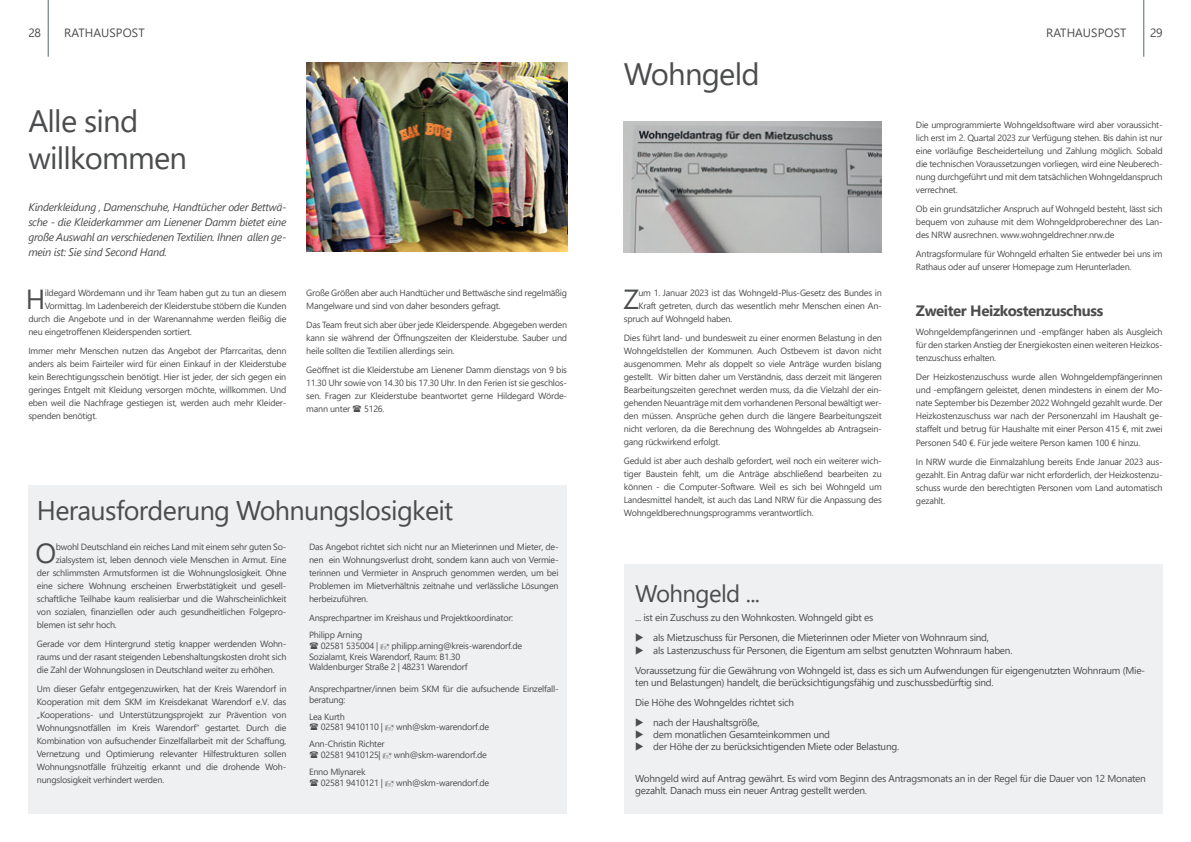
<style>
.page{position:relative;width:1191px;height:842px;background:#fff}
.page>*{position:absolute;margin:0;border:0;box-sizing:border-box;transform-origin:0 0}
.t1{font:31px "Segoe UI";letter-spacing:-.025em;color:#4b4c4d}
.t2{font:27.6px "Segoe UI";color:#4b4c4d}
.t3{font:27px "Segoe UI";letter-spacing:-.025em;color:#4b4c4d}
.t4{font:24px "Segoe UI";letter-spacing:-.025em;color:#4b4c4d}
.t5{font:700 15px "Segoe UI";letter-spacing:-.025em;color:#4b4c4d}
.t6{font:12px "Segoe UI";letter-spacing:.01em;color:#4b4c4d}
.t7{font:italic 11px/15px "Segoe UI";letter-spacing:-.025em;color:#4b4c4d;text-align:justify}
.t8{font:10px/12px "Segoe UI";letter-spacing:-.025em;color:#4b4c4d}
.t9{font:9px/13px "Segoe UI";letter-spacing:-.025em;color:#4b4c4d;text-align:justify}
</style>
<div class="page">
<div style="left:28px;top:485px;width:539px;height:329px;background:#eff0f1"></div>
<div style="left:624px;top:565px;width:538px;height:249px;background:#eff0f1"></div>
<img style="left:624px;top:122px;width:258px;height:130px">
<hr style="left:48px;top:0;width:1px;height:57px;background:#54636a">
<hr style="left:1143px;top:0;width:1px;height:57px;background:#54636a">
<img style="left:306px;top:62px;width:261px;height:189px">
<p class="t6" style="left:28px;top:22px;width:14px">28</p>
<p class="t6" style="left:64px;top:22px;width:82px">RATHAUSPOST</p>
<p class="t6" style="left:1046px;top:22px;width:82px">RATHAUSPOST</p>
<p class="t6" style="left:1150px;top:22px;width:14px">29</p>
<p class="t1" style="left:28px;top:92px;width:111px">Alle sind</p>
<p class="t1" style="left:28px;top:129px;width:160px">willkommen</p>
<p class="t7" style="left:28px;top:197px;width:259px">Kinderkleidung , Damenschuhe, Handtücher oder Bettwä&shy;sche - die Kleiderkammer am Lienener Damm bietet eine große Auswahl an verschiedenen Textilien. Ihnen allen ge&shy;mein ist: Sie sind Second Hand.</p>
<p class="t2" style="left:26px;top:274px;width:21px">H</p>
<p class="t9" style="left:45px;top:286px;width:243px">ildegard Wördemann und ihr Team haben gut zu tun an diesem</p>
<p class="t9" style="left:45px;top:299px;width:243px">Vormittag. Im Ladenbereich der Kleiderstube stöbern die Kunden</p>
<p class="t9" style="left:28px;top:312px;width:259px">durch die Angebote und in der Warenannahme werden fleißig die</p>
<p class="t9" style="left:28px;top:325px;width:165px">neu eingetroffenen Kleiderspenden sortiert.</p>
<p class="t9" style="left:28px;top:344px;width:259px">Immer mehr Menschen nutzen das Angebot der Pfarrcaritas, denn anders als beim Fairteiler wird für einen Einkauf in der Kleiderstube kein Berechtigungsschein benötigt. Hier ist jeder, der sich gegen ein geringes Entgelt mit Kleidung versorgen möchte, willkommen. Und eben weil die Nachfrage gestiegen ist, werden auch mehr Kleider&shy;spenden benötigt.</p>
<p class="t9" style="left:306px;top:286px;width:262px">Große Größen aber auch Handtücher und Bettwäsche sind regelmäßig<br>Mangelware und sind von daher besonders gefragt.</p>
<p class="t9" style="left:306px;top:318px;width:262px">Das Team freut sich aber über jede Kleiderspende. Abgegeben werden kann sie während der Öffnungszeiten der Kleiderstube. Sauber und heile sollten die Textilien allerdings sein.</p>
<p class="t9" style="left:306px;top:363px;width:262px">Geöffnet ist die Kleiderstube am Lienener Damm dienstags von 9 bis 11.30 Uhr sowie von 14.30 bis 17.30 Uhr. In den Ferien ist sie geschlos&shy;sen. Fragen zur Kleiderstube beantwortet gerne Hildegard Wörde&shy;mann unter</p>
<p class="t9" style="left:364px;top:402px;width:22px">5126.</p>
<p class="t3" style="left:37px;top:485px;width:418px">Herausforderung Wohnungslosigkeit</p>
<p class="t9" style="left:309px;top:540px;width:251px">Das Angebot richtet sich nicht nur an Mieterinnen und Mieter, de&shy;nen ein Wohnungsverlust droht, sondern kann auch von Vermie&shy;terinnen und Vermieter in Anspruch genommen werden, um bei Problemen im Mietverhältnis zeitnahe und verlässliche Lösungen herbeizuführen.</p>
<p class="t9" style="left:309px;top:611px;width:206px">Ansprechpartner im Kreishaus und Projektkoordinator:</p>
<p class="t9" style="left:309px;top:627px;width:55px">Philipp Arning</p>
<p class="t9" style="left:321px;top:638px;width:59px">02581 535004 |</p>
<p class="t9" style="left:391px;top:638px;width:132px">philipp.arning@kreis-warendorf.de</p>
<p class="t9" style="left:309px;top:649px;width:153px">Sozialamt, Kreis Warendorf, Raum: B1.30</p>
<p class="t9" style="left:309px;top:660px;width:160px">Waldenburger Straße 2 | 48231 Warendorf</p>
<p class="t9" style="left:309px;top:683px;width:251px;line-height:10.8px">Ansprechpartner/innen beim SKM für die aufsuchende Einzelfall&shy;beratung:</p>
<p class="t9" style="left:309px;top:709px;width:37px">Lea Kurth</p>
<p class="t9" style="left:321px;top:720px;width:64px">02581 9410110 |</p>
<p class="t9" style="left:396px;top:720px;width:95px">wnh@skm-warendorf.de</p>
<p class="t9" style="left:309px;top:737px;width:77px">Ann-Christin Richter</p>
<p class="t9" style="left:321px;top:747px;width:61px">02581 9410125|</p>
<p class="t9" style="left:394px;top:747px;width:95px">wnh@skm-warendorf.de</p>
<p class="t9" style="left:309px;top:764px;width:58px">Enno Mlynarek</p>
<p class="t9" style="left:321px;top:775px;width:64px">02581 9410121 |</p>
<p class="t9" style="left:396px;top:775px;width:95px">wnh@skm-warendorf.de</p>
<p class="t2" style="left:36px;top:527px;width:22px">O</p>
<p class="t9" style="left:56px;top:540px;width:232px">bwohl Deutschland ein reiches Land mit einem sehr guten So-</p>
<p class="t9" style="left:56px;top:553px;width:232px">zialsystem ist, leben dennoch viele Menschen in Armut. Eine</p>
<p class="t9" style="left:37px;top:566px;width:251px">der schlimmsten Armutsformen ist die Wohnungslosigkeit. Ohne</p>
<p class="t9" style="left:37px;top:579px;width:251px">eine sichere Wohnung erscheinen Erwerbstätigkeit und gesell-</p>
<p class="t9" style="left:37px;top:592px;width:251px">schaftliche Teilhabe kaum realisierbar und die Wahrscheinlichkeit</p>
<p class="t9" style="left:37px;top:605px;width:251px">von sozialen, finanziellen oder auch gesundheitlichen Folgepro-</p>
<p class="t9" style="left:37px;top:618px;width:81px">blemen ist sehr hoch.</p>
<p class="t9" style="left:37px;top:637px;width:251px">Gerade vor dem Hintergrund stetig knapper werdenden Wohn&shy;raums und der rasant steigenden Lebenshaltungskosten droht sich die Zahl der Wohnungslosen in Deutschland weiter zu erhöhen.</p>
<p class="t9" style="left:37px;top:682px;width:251px">Um dieser Gefahr entgegenzuwirken, hat der Kreis Warendorf in Kooperation mit dem SKM im Kreisdekanat Warendorf e.V. das „Kooperations- und Unterstützungsprojekt zur Prävention von Wohnungsnotfällen im Kreis Warendorf“ gestartet. Durch die Kombination von aufsuchender Einzelfallarbeit mit der Schaffung, Vernetzung und Optimierung relevanter Hilfestrukturen sollen Wohnungsnotfälle frühzeitig erkannt und die drohende Woh&shy;nungslosigkeit verhindert werden.</p>
<p class="t1" style="left:624px;top:45px;width:137px">Wohngeld</p>
<p class="t2" style="left:623px;top:274px;width:17px">Z</p>
<p class="t9" style="left:638px;top:286px;width:245px">um 1. Januar 2023 ist das Wohngeld-Plus-Gesetz des Bundes in</p>
<p class="t9" style="left:638px;top:299px;width:245px">Kraft getreten, durch das wesentlich mehr Menschen einen An-</p>
<p class="t9" style="left:624px;top:312px;width:110px">spruch auf Wohngeld haben.</p>
<p class="t9" style="left:624px;top:331px;width:259px">Dies führt land- und bundesweit zu einer enormen Belastung in den Wohngeldstellen der Kommunen. Auch Ostbevern ist davon nicht ausgenommen. Mehr als doppelt so viele Anträge wurden bislang gestellt. Wir bitten daher um Verständnis, dass derzeit mit längeren Bearbeitungszeiten gerechnet werden muss, da die Vielzahl der ein&shy;gehenden Neuanträge mit dem vorhandenen Personal bewältigt wer&shy;den müssen. Ansprüche gehen durch die längere Bearbeitungszeit nicht verloren, da die Berechnung des Wohngeldes ab Antragsein&shy;gang rückwirkend erfolgt.</p>
<p class="t9" style="left:624px;top:454px;width:259px">Geduld ist aber auch deshalb gefordert, weil noch ein weiterer wich&shy;tiger Baustein fehlt, um die Anträge abschließend bearbeiten zu können - die Computer-Software. Weil es sich bei Wohngeld um Landesmittel handelt, ist auch das Land NRW für die Anpassung des Wohngeldberechnungsprogramms verantwortlich.</p>
<p class="t9" style="left:916px;top:118px;width:248px">Die umprogrammierte Wohngeldsoftware wird aber voraussicht&shy;lich erst im 2. Quartal 2023 zur Verfügung stehen. Bis dahin ist nur eine vorläufige Bescheiderteilung und Zahlung möglich. Sobald die technischen Voraussetzungen vorliegen, wird eine Neuberech&shy;nung durchgeführt und mit dem tatsächlichen Wohngeldanspruch verrechnet.</p>
<p class="t9" style="left:916px;top:202px;width:248px">Ob ein grundsätzlicher Anspruch auf Wohngeld besteht, lässt sich bequem von zuhause mit dem Wohngeldproberechner des Lan&shy;des NRW ausrechnen. www.wohngeldrechner.nrw.de</p>
<p class="t9" style="left:916px;top:247px;width:248px">Antragsformulare für Wohngeld erhalten Sie entweder bei uns im<br>Rathaus oder auf unserer Homepage zum Herunterladen.</p>
<p class="t5" style="left:916px;top:297px;width:189px">Zweiter Heizkostenzuschuss</p>
<p class="t9" style="left:916px;top:325px;width:248px">Wohngeldempfängerinnen und -empfänger haben als Ausgleich für den starken Anstieg der Energiekosten einen weiteren Heizkos&shy;tenzuschuss erhalten.</p>
<p class="t9" style="left:916px;top:370px;width:248px">Der Heizkostenzuschuss wurde allen Wohngeldempfängerinnen und -empfängern geleistet, denen mindestens in einem der Mo&shy;nate September bis Dezember 2022 Wohngeld gezahlt wurde. Der Heizkostenzuschuss war nach der Personenzahl im Haushalt ge&shy;staffelt und betrug für Haushalte mit einer Person 415 €, mit zwei Personen 540 €. Für jede weitere Person kamen 100 € hinzu.</p>
<p class="t9" style="left:916px;top:454px;width:248px">In NRW wurde die Einmalzahlung bereits Ende Januar 2023 aus&shy;gezahlt. Ein Antrag dafür war nicht erforderlich, der Heizkostenzu&shy;schuss wurde den berechtigten Personen vom Land automatisch gezahlt.</p>
<p class="t4" style="left:635px;top:571px;width:126px">Wohngeld ...</p>
<p class="t8" style="left:635px;top:610px;width:240px">... ist ein Zuschuss zu den Wohnkosten. Wohngeld gibt es</p>
<p class="t8" style="left:653px;top:630px;width:337px">als Mietzuschuss für Personen, die Mieterinnen oder Mieter von Wohnraum sind,</p>
<p class="t8" style="left:653px;top:644px;width:361px">als Lastenzuschuss für Personen, die Eigentum am selbst genutzten Wohnraum haben.</p>
<p class="t8" style="left:635px;top:664px;width:511px">Voraussetzung für die Gewährung von Wohngeld ist, dass es sich um Aufwendungen für eigengenutzten Wohnraum (Mie&shy;ten und Belastungen) handelt, die berücksichtigungsfähig und zuschussbedürftig sind.</p>
<p class="t8" style="left:635px;top:696px;width:160px">Die Höhe des Wohngeldes richtet sich</p>
<p class="t8" style="left:653px;top:716px;width:108px">nach der Haushaltsgröße,</p>
<p class="t8" style="left:653px;top:728px;width:178px">dem monatlichen Gesamteinkommen und</p>
<p class="t8" style="left:653px;top:740px;width:248px">der Höhe der zu berücksichtigenden Miete oder Belastung.</p>
<p class="t8" style="left:635px;top:772px;width:512px">Wohngeld wird auf Antrag gewährt. Es wird vom Beginn des Antragsmonats an in der Regel für die Dauer von 12 Monaten gezahlt. Danach muss ein neuer Antrag gestellt werden.</p>
</div>
